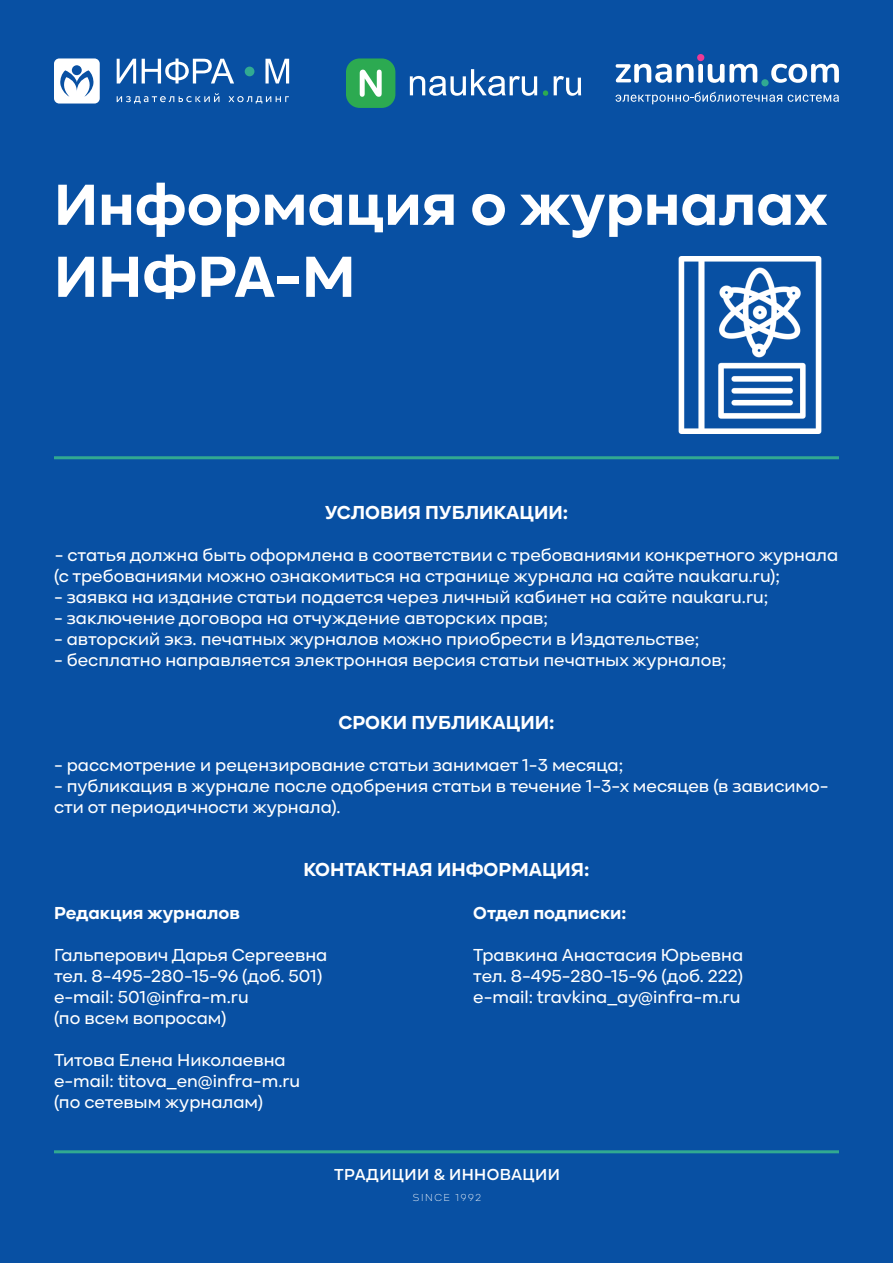
<style>
.page{position:relative;width:893px;height:1263px;background:#0850a3}
.page>*{position:absolute;margin:0;border:0;box-sizing:border-box;transform-origin:0 0}
.t1{font:700 60px "Kinetika";color:#fff}
.t2{font:700 19.5px "Kinetika";color:#fff}
.t3{font:500 18px/21px "Kinetika";color:#fff}
.t4{font:700 18px "Kinetika";color:#fff}
.t5{font:600 16.5px "Kinetika";letter-spacing:.025em;color:#fff}
.t6{font:300 10.5px "Kinetika";letter-spacing:.15em;color:#fff}
</style>
<div class="page">
<svg style="left:117px;top:59px;width:19px;height:24px"></svg>
<svg style="left:142px;top:59px;width:92px;height:24px"></svg>
<svg style="left:265px;top:59px;width:24px;height:24px"></svg>
<svg style="left:117px;top:93px;width:102px;height:11px"></svg>
<svg style="left:228px;top:96px;width:61px;height:8px"></svg>
<svg style="left:54px;top:58px;width:46px;height:46px;background:#cad9eb"></svg>
<div style="left:245px;top:67px;width:9px;height:9px;background:#31aa92;border-radius:50%"></div>
<div style="left:346px;top:58px;width:49px;height:50px;background:#2caa51;border-radius:14px"></div>
<svg style="left:360px;top:70px;width:22px;height:27px"></svg>
<svg style="left:410px;top:69px;width:127px;height:27px"></svg>
<svg style="left:543px;top:90px;width:5px;height:6px"></svg>
<svg style="left:554px;top:76px;width:27px;height:20px"></svg>
<svg style="left:616px;top:64px;width:141px;height:19px"></svg>
<svg style="left:771px;top:64px;width:68px;height:19px"></svg>
<svg style="left:616px;top:92px;width:166px;height:12px"></svg>
<svg style="left:788px;top:95px;width:51px;height:7px"></svg>
<div style="left:697px;top:54px;width:7px;height:7px;background:#ed3a96;border-radius:50%"></div>
<div style="left:761px;top:79px;width:8px;height:7px;background:#31aa92;border-radius:50%"></div>
<hr style="left:54px;top:456px;width:785px;height:3px;background:#31a991">
<hr style="left:54px;top:1150px;width:785px;height:3px;background:#31a991">
<img style="left:678px;top:256px;width:144px;height:178px">
<p class="t1" style="left:54px;top:168px;width:775px">Информация о журналах</p>
<p class="t1" style="left:54px;top:240px;width:303px">ИНФРА-М</p>
<p class="t2" style="left:325px;top:500px;width:245px">УСЛОВИЯ ПУБЛИКАЦИИ:</p>
<p class="t3" style="left:55px;top:544px;width:785px">- статья должна быть оформлена в соответствии с требованиями конкретного журнала</p>
<p class="t3" style="left:54px;top:565px;width:728px">(с требованиями можно ознакомиться на странице журнала на сайте naukaru.ru);</p>
<p class="t3" style="left:54px;top:586px;width:716px">- заявка на издание статьи подается через личный кабинет на сайте naukaru.ru;</p>
<p class="t3" style="left:54px;top:607px;width:496px">- заключение договора на отчуждение авторских прав;</p>
<p class="t3" style="left:54px;top:628px;width:647px">- авторский экз. печатных журналов можно приобрести в Издательстве;</p>
<p class="t3" style="left:54px;top:649px;width:674px">- бесплатно направляется электронная версия статьи печатных журналов;</p>
<p class="t2" style="left:338px;top:710px;width:218px">СРОКИ ПУБЛИКАЦИИ:</p>
<p class="t3" style="left:54px;top:754px;width:571px">- рассмотрение и рецензирование статьи занимает 1-3 месяца;</p>
<p class="t3" style="left:54px;top:775px;width:776px">- публикация в журнале после одобрения статьи в течение 1-3-х месяцев (в зависимо&shy;сти от периодичности журнала).</p>
<p class="t2" style="left:303px;top:857px;width:288px">КОНТАКТНАЯ ИНФОРМАЦИЯ:</p>
<p class="t4" style="left:54px;top:902px;width:187px">Редакция журналов</p>
<p class="t3" style="left:54px;top:944px;width:275px">Гальперович Дарья Сергеевна</p>
<p class="t3" style="left:54px;top:965px;width:270px">тел. 8-495-280-15-96 (доб. 501)</p>
<p class="t3" style="left:54px;top:986px;width:196px">e-mail: 501@infra-m.ru</p>
<p class="t3" style="left:54px;top:1007px;width:174px">(по всем вопросам)</p>
<p class="t3" style="left:54px;top:1049px;width:233px">Титова Елена Николаевна</p>
<p class="t3" style="left:54px;top:1070px;width:248px">e-mail: titova_en@infra-m.ru</p>
<p class="t3" style="left:54px;top:1091px;width:210px">(по сетевым журналам)</p>
<p class="t4" style="left:473px;top:902px;width:155px">Отдел подписки:</p>
<p class="t3" style="left:473px;top:944px;width:271px">Травкина Анастасия Юрьевна</p>
<p class="t3" style="left:473px;top:965px;width:271px">тел. 8-495-280-15-96 (доб. 222)</p>
<p class="t3" style="left:473px;top:986px;width:269px">e-mail: travkina_ay@infra-m.ru</p>
<p class="t5" style="left:334px;top:1164px;width:227px">ТРАДИЦИИ &amp; ИННОВАЦИИ</p>
<p class="t6" style="left:413px;top:1191px;width:70px">SINCE 1992</p>
</div>
